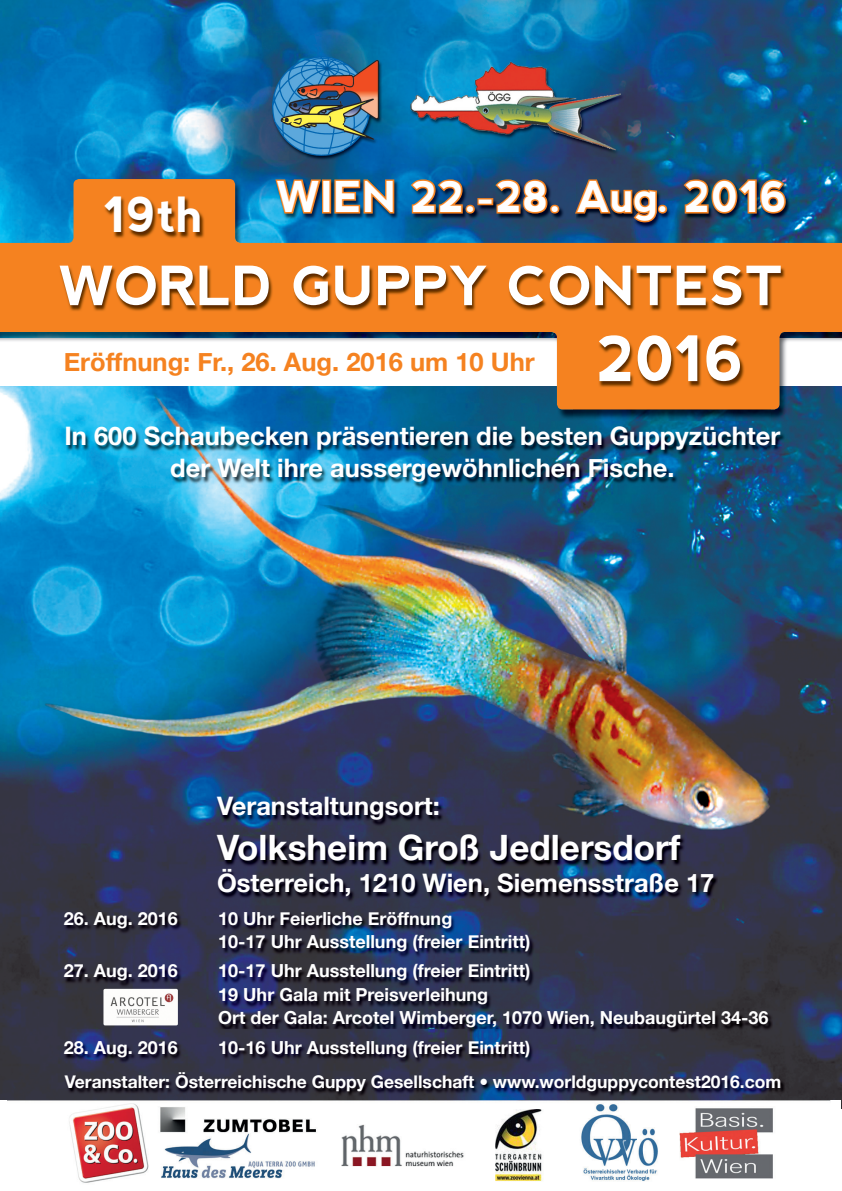
<style>
.page{position:relative;width:842px;height:1191px;background:#fff}
.page>*{position:absolute;margin:0;border:0;box-sizing:border-box;transform-origin:0 0}
.t1{font:700 62.4px "nevis";color:#fff}
.t2{font:700 53.9px "nevis";color:#fff}
.t3{font:700 48.4px "nevis";color:#fff}
.t4{font:700 42.4px "nevis";color:#fff}
.t5{font:700 35px "Helvetica Neue";color:#fff}
.t6{font:700 25.5px/32px "Helvetica Neue";color:#fff;text-align:center}
.t7{font:700 25.5px "Helvetica Neue";color:#f58220}
.t8{font:700 18px/23.5px "Helvetica Neue";color:#fff}
.t9{font:700 17.5px "Helvetica Neue";color:#fff}
</style>
<div class="page">
<img style="left:0;top:0;width:842px;height:1109px">
<img style="left:0;top:409px;width:573px;height:11px">
<img style="left:770px;top:409px;width:72px;height:11px">
<img style="left:573px;top:409px;width:197px;height:11px">
<svg style="left:0;top:179px;width:842px;height:230px"></svg>
<img style="left:409px;top:61px;width:215px;height:93px">
<img style="left:409px;top:61px;width:211px;height:1px">
<img style="left:409px;top:154px;width:211px;height:2px">
<img style="left:271px;top:56px;width:112px;height:104px">
<img style="left:273px;top:57px;width:105px;height:98px">
<img style="left:59px;top:266px;width:726px;height:45px">
<img style="left:598px;top:336px;width:146px;height:51px">
<img style="left:104px;top:197px;width:100px;height:41px">
<img style="left:275px;top:180px;width:515px;height:49px">
<svg style="left:273px;top:178px;width:50px;height:37px"></svg>
<div style="left:322px;top:179px;width:9px;height:34px;border:3px solid #f58220"></div>
<svg style="left:333px;top:178px;width:63px;height:37px"></svg>
<svg style="left:409px;top:177px;width:68px;height:39px"></svg>
<div style="left:477px;top:198px;width:16px;height:7px;border:3px solid #f58220"></div>
<svg style="left:493px;top:177px;width:69px;height:39px"></svg>
<svg style="left:573px;top:178px;width:97px;height:46px"></svg>
<img style="left:681px;top:177px;width:106px;height:38px">
<img style="left:65px;top:428px;width:720px;height:60px">
<img style="left:64px;top:1072px;width:721px;height:25px">
<img style="left:63px;top:912px;width:710px;height:151px">
<img style="left:216px;top:798px;width:227px;height:28px">
<img style="left:216px;top:835px;width:502px;height:67px">
<img style="left:103px;top:988px;width:75px;height:37px">
<div style="left:0;top:1100px;width:840px;height:91px;background:#fff"></div>
<img style="left:8px;top:1100px;width:822px;height:83px">
<p class="t3" style="left:103px;top:187px;width:100px">19th</p>
<p class="t4" style="left:277px;top:173px;width:513px">WIEN 22.-28. Aug. 2016</p>
<p class="t2" style="left:59px;top:255px;width:726px">WORLD GUPPY CONTEST</p>
<p class="t1" style="left:596px;top:323px;width:151px">2016</p>
<p class="t7" style="left:64px;top:346px;width:473px">Eröffnung: Fr., 26. Aug. 2016 um 10 Uhr</p>
<p class="t6" style="left:64px;top:420px;width:717px">In 600 Schaubecken präsentieren die besten Guppyzüchter der Welt ihre aussergewöhnlichen Fische.</p>
<p class="t6" style="left:217px;top:789px;width:224px">Veranstaltungsort:</p>
<p class="t5" style="left:217px;top:826px;width:465px">Volksheim Groß Jedlersdorf</p>
<p class="t6" style="left:217px;top:866px;width:499px">Österreich, 1210 Wien, Siemensstraße 17</p>
<p class="t8" style="left:64px;top:906px;width:116px">26. Aug. 2016</p>
<p class="t8" style="left:218px;top:906px;width:314px">10 Uhr Feierliche Eröffnung<br>10-17 Uhr Ausstellung (freier Eintritt)</p>
<p class="t8" style="left:64px;top:959px;width:116px">27. Aug. 2016</p>
<p class="t8" style="left:218px;top:959px;width:552px">10-17 Uhr Ausstellung (freier Eintritt)<br>19 Uhr Gala mit Preisverleihung<br>Ort der Gala: Arcotel Wimberger, 1070 Wien, Neubaugürtel 34-36</p>
<p class="t8" style="left:64px;top:1035px;width:116px">28. Aug. 2016</p>
<p class="t8" style="left:218px;top:1035px;width:314px">10-16 Uhr Ausstellung (freier Eintritt)</p>
<p class="t9" style="left:65px;top:1070px;width:718px">Veranstalter: Österreichische Guppy Gesellschaft • www.worldguppycontest2016.com</p>
</div>
